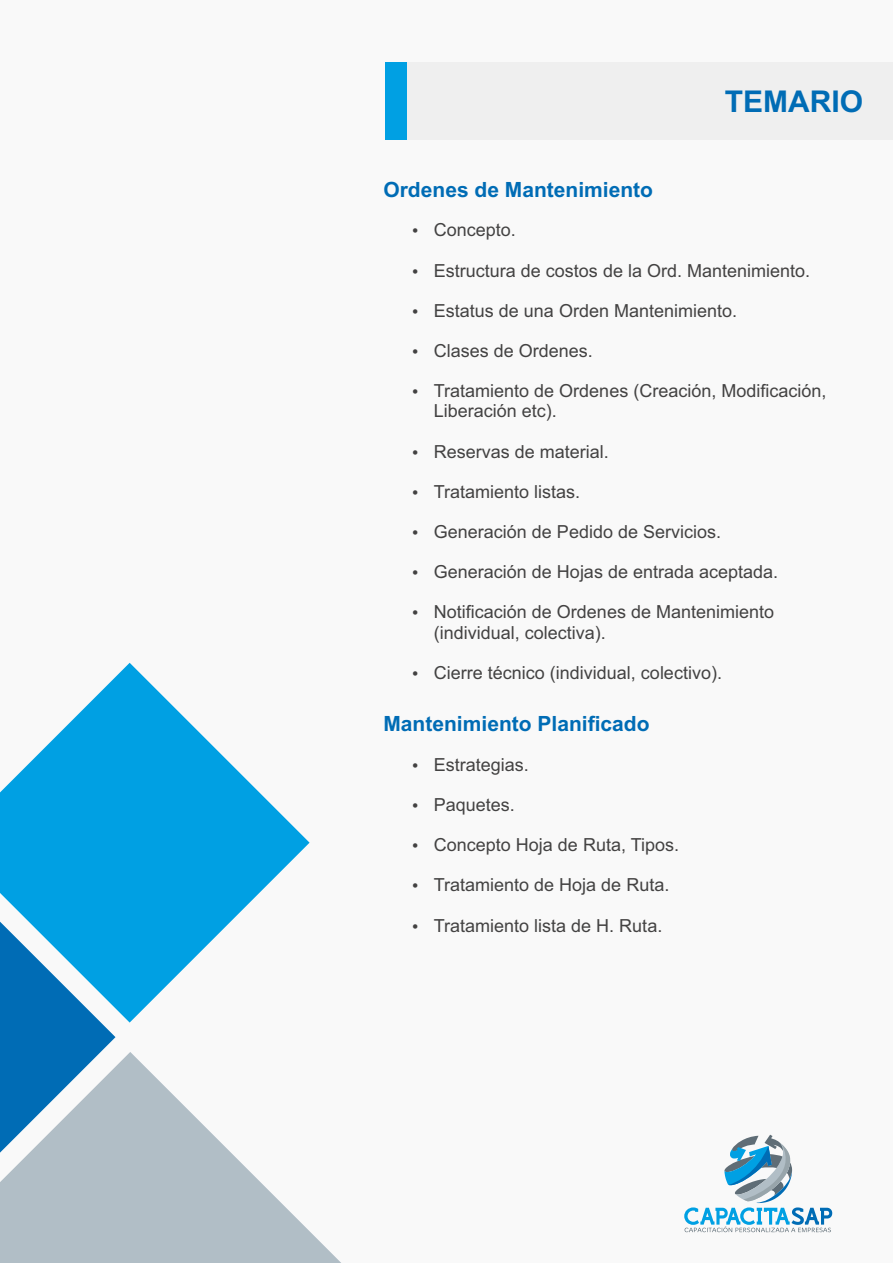
<style>
.page{position:relative;width:893px;height:1263px;background:#f9f9f9}
.page>*{position:absolute;margin:0;border:0;box-sizing:border-box;transform-origin:0 0}
.t1{font:700 30px "Arial";color:#006cb5}
.t2{font:700 21px "Arial";color:#006cb5}
.t3{font:18px/20.1px "Arial";color:#434242}
</style>
<div class="page">
<svg style="left:0;top:1052px;width:341px;height:211px;fill:#b1bec6"></svg>
<svg style="left:0;top:1022px;width:115px;height:131px"></svg>
<svg style="left:0;top:663px;width:310px;height:359px;fill:#00a0e3"></svg>
<div style="left:406px;top:62px;width:487px;height:77px;background:#efefef"></div>
<svg style="left:684px;top:1135px;width:148px;height:97px"></svg>
<div style="left:385px;top:62px;width:21px;height:77px;background:#00a0e3"></div>
<p class="t2" style="left:383px;top:181px;width:271px">Ordenes de Mantenimiento</p>
<h1 class="t1" style="left:725px;top:90px;width:140px">TEMARIO</h1>
<p class="t3" style="left:434px;top:222px;width:84px">Concepto.</p>
<p class="t3" style="left:434px;top:262px;width:378px">Estructura de costos de la Ord. Mantenimiento.</p>
<p class="t3" style="left:434px;top:302px;width:305px">Estatus de una Orden Mantenimiento.</p>
<p class="t3" style="left:434px;top:342px;width:161px">Clases de Ordenes.</p>
<p class="t3" style="left:434px;top:382px;width:394px">Tratamiento de Ordenes (Creación, Modificación,<br>Liberación etc).</p>
<p class="t3" style="left:434px;top:443px;width:177px">Reservas de material.</p>
<p class="t3" style="left:434px;top:483px;width:148px">Tratamiento listas.</p>
<p class="t3" style="left:434px;top:523px;width:289px">Generación de Pedido de Servicios.</p>
<p class="t3" style="left:434px;top:563px;width:346px">Generación de Hojas de entrada aceptada.</p>
<p class="t3" style="left:434px;top:604px;width:342px">Notificación de Ordenes de Mantenimiento (individual, colectiva).</p>
<p class="t3" style="left:434px;top:664px;width:290px">Cierre técnico (individual, colectivo).</p>
<p class="t2" style="left:383px;top:716px;width:268px">Mantenimiento Planificado</p>
<p class="t3" style="left:434px;top:756px;width:97px">Estrategias.</p>
<p class="t3" style="left:434px;top:796px;width:83px">Paquetes.</p>
<p class="t3" style="left:434px;top:836px;width:247px">Concepto Hoja de Ruta, Tipos.</p>
<p class="t3" style="left:434px;top:877px;width:237px">Tratamiento de Hoja de Ruta.</p>
<p class="t3" style="left:434px;top:917px;width:230px">Tratamiento lista de H. Ruta.</p>
</div>
